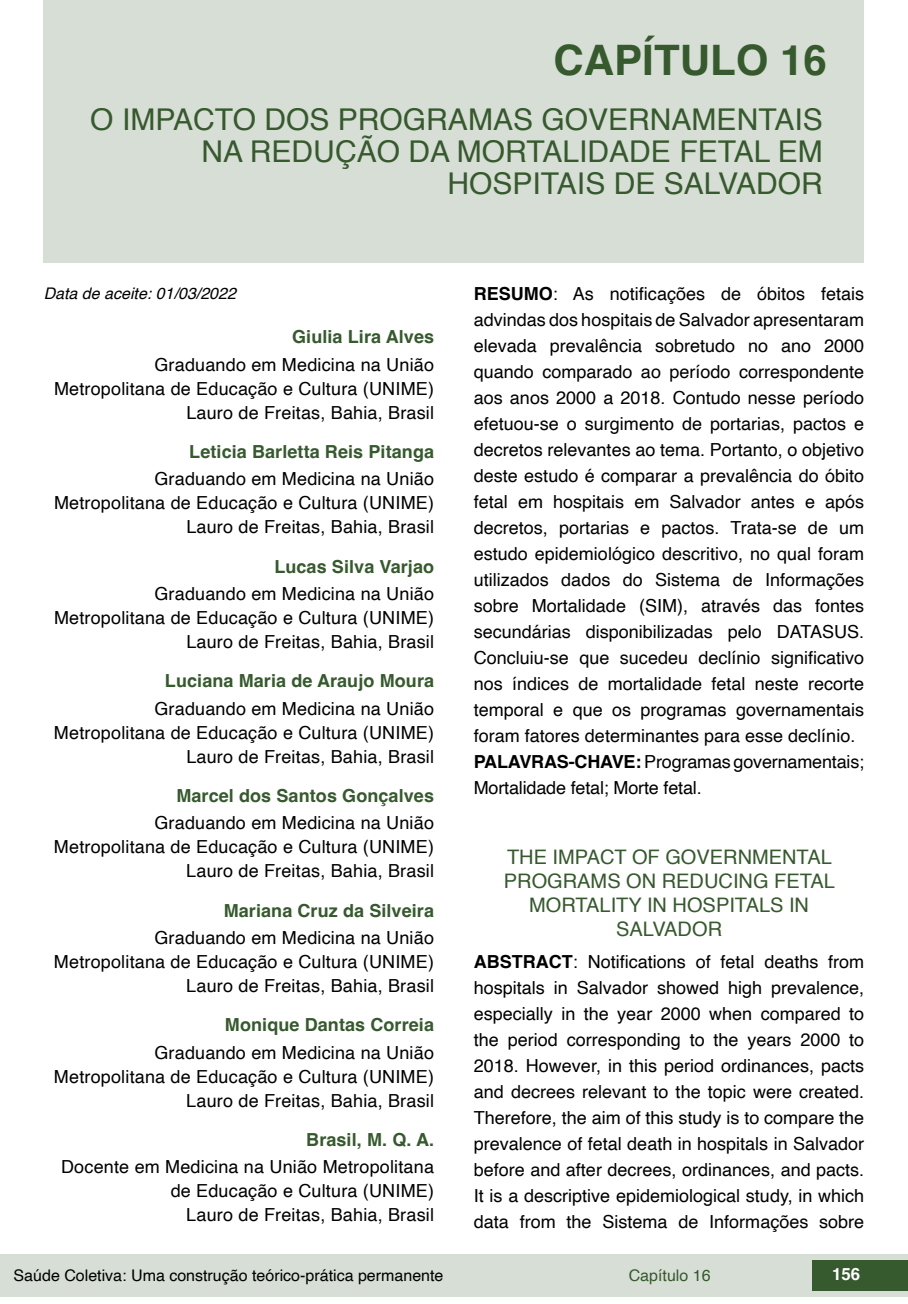
<style>
.page{position:relative;width:908px;height:1304px;background:#fff}
.page>*{position:absolute;margin:0;border:0;box-sizing:border-box;transform-origin:0 0}
.t1{font:700 42px "Helvetica";color:#36592e}
.t2{font:30px/32px "Helvetica";color:#36592e;text-align:right}
.t3{font:20px/24px "Helvetica";color:#36592e;text-align:center}
.t4{font:18px/26px "Helvetica";color:#000;text-align:right}
.t5{font:700 18px "Helvetica";letter-spacing:.005em;color:#36592e}
.t6{font:700 16.8px "Helvetica";color:#fff}
.t7{font:16px "Helvetica";color:#000}
.t8{font:italic 16px "Helvetica";color:#000}
.t9{font:16px "Helvetica";color:#36592e}
.s1{font-weight:700}
</style>
<div class="page">
<div style="left:0;top:1254px;width:906px;height:43px;background:#d7ded5"></div>
<div style="left:812px;top:1261px;width:95px;height:30px;background:#36592e"></div>
<div style="left:44px;top:0;width:819px;height:263px;background:#d7ded5"></div>
<h1 class="t1" style="left:553px;top:35px;width:275px">CAPÍTULO 16</h1>
<h2 class="t2" style="left:90px;top:104px;width:733px">O IMPACTO DOS PROGRAMAS GOVERNAMENTAIS<br>NA REDUÇÃO DA MORTALIDADE FETAL EM<br>HOSPITAIS DE SALVADOR</h2>
<p class="t8" style="left:44px;top:280px;width:194px">Data de aceite: 01/03/2022</p>
<p class="t5" style="left:292px;top:326px;width:143px">Giulia Lira Alves</p>
<p class="t4" style="left:54px;top:353px;width:381px;line-height:24px">Graduando em Medicina na União<br>Metropolitana de Educação e Cultura (UNIME)<br>Lauro de Freitas, Bahia, Brasil</p>
<p class="t5" style="left:189px;top:441px;width:246px">Leticia Barletta Reis Pitanga</p>
<p class="t4" style="left:54px;top:468px;width:381px;line-height:24px">Graduando em Medicina na União<br>Metropolitana de Educação e Cultura (UNIME)<br>Lauro de Freitas, Bahia, Brasil</p>
<p class="t5" style="left:274px;top:555px;width:161px">Lucas Silva Varjao</p>
<p class="t4" style="left:54px;top:582px;width:381px;line-height:24px">Graduando em Medicina na União<br>Metropolitana de Educação e Cultura (UNIME)<br>Lauro de Freitas, Bahia, Brasil</p>
<p class="t5" style="left:165px;top:670px;width:270px">Luciana Maria de Araujo Moura</p>
<p class="t4" style="left:54px;top:697px;width:381px;line-height:24px">Graduando em Medicina na União<br>Metropolitana de Educação e Cultura (UNIME)<br>Lauro de Freitas, Bahia, Brasil</p>
<p class="t5" style="left:176px;top:785px;width:259px">Marcel dos Santos Gonçalves</p>
<p class="t4" style="left:54px;top:812px;width:381px;line-height:24px">Graduando em Medicina na União<br>Metropolitana de Educação e Cultura (UNIME)<br>Lauro de Freitas, Bahia, Brasil</p>
<p class="t5" style="left:224px;top:899px;width:212px">Mariana Cruz da Silveira</p>
<p class="t4" style="left:54px;top:926px;width:381px;line-height:24px">Graduando em Medicina na União<br>Metropolitana de Educação e Cultura (UNIME)<br>Lauro de Freitas, Bahia, Brasil</p>
<p class="t5" style="left:225px;top:1014px;width:210px">Monique Dantas Correia</p>
<p class="t4" style="left:54px;top:1041px;width:381px;line-height:24px">Graduando em Medicina na União<br>Metropolitana de Educação e Cultura (UNIME)<br>Lauro de Freitas, Bahia, Brasil</p>
<p class="t5" style="left:306px;top:1129px;width:129px">Brasil, M. Q. A.</p>
<p class="t4" style="left:61px;top:1156px;width:374px;line-height:24px">Docente em Medicina na União Metropolitana de Educação e Cultura (UNIME)<br>Lauro de Freitas, Bahia, Brasil</p>
<p class="t4" style="left:473px;top:281px;width:392px;text-align:left"><span class="s1">RESUMO</span>: As notificações de óbitos fetais advindas dos hospitais de Salvador apresentaram elevada prevalência sobretudo no ano 2000 quando comparado ao período correspondente aos anos 2000 a 2018. Contudo nesse período efetuou-se o surgimento de portarias, pactos e decretos relevantes ao tema. Portanto, o objetivo deste estudo é comparar a prevalência do óbito fetal em hospitais em Salvador antes e após decretos, portarias e pactos. Trata-se de um estudo epidemiológico descritivo, no qual foram utilizados dados do Sistema de Informações sobre Mortalidade (SIM), através das fontes secundárias disponibilizadas pelo DATASUS.<br>Concluiu-se que sucedeu declínio significativo nos índices de mortalidade fetal neste recorte temporal e que os programas governamentais foram fatores determinantes para esse declínio.<br><span class="s1">PALAVRAS-CHAVE:</span> Programas governamentais; Mortalidade fetal; Morte fetal.</p>
<p class="t3" style="left:503px;top:846px;width:332px">THE IMPACT OF GOVERNMENTAL<br>PROGRAMS ON REDUCING FETAL<br>MORTALITY IN HOSPITALS IN<br>SALVADOR</p>
<p class="t4" style="left:473px;top:949px;width:392px;text-align:justify"><span class="s1">ABSTRACT</span>: Notifications of fetal deaths from hospitals in Salvador showed high prevalence, especially in the year 2000 when compared to the period corresponding to the years 2000 to 2018. However, in this period ordinances, pacts and decrees relevant to the topic were created.<br>Therefore, the aim of this study is to compare the prevalence of fetal death in hospitals in Salvador before and after decrees, ordinances, and pacts.<br>It is a descriptive epidemiological study, in which data from the Sistema de Informações sobre</p>
<p class="t7" style="left:14px;top:1263px;width:431px">Saúde Coletiva: Uma construção teórico-prática permanente</p>
<p class="t9" style="left:628px;top:1263px;width:83px">Capítulo 16</p>
<p class="t6" style="left:831px;top:1264px;width:30px">156</p>
</div>
